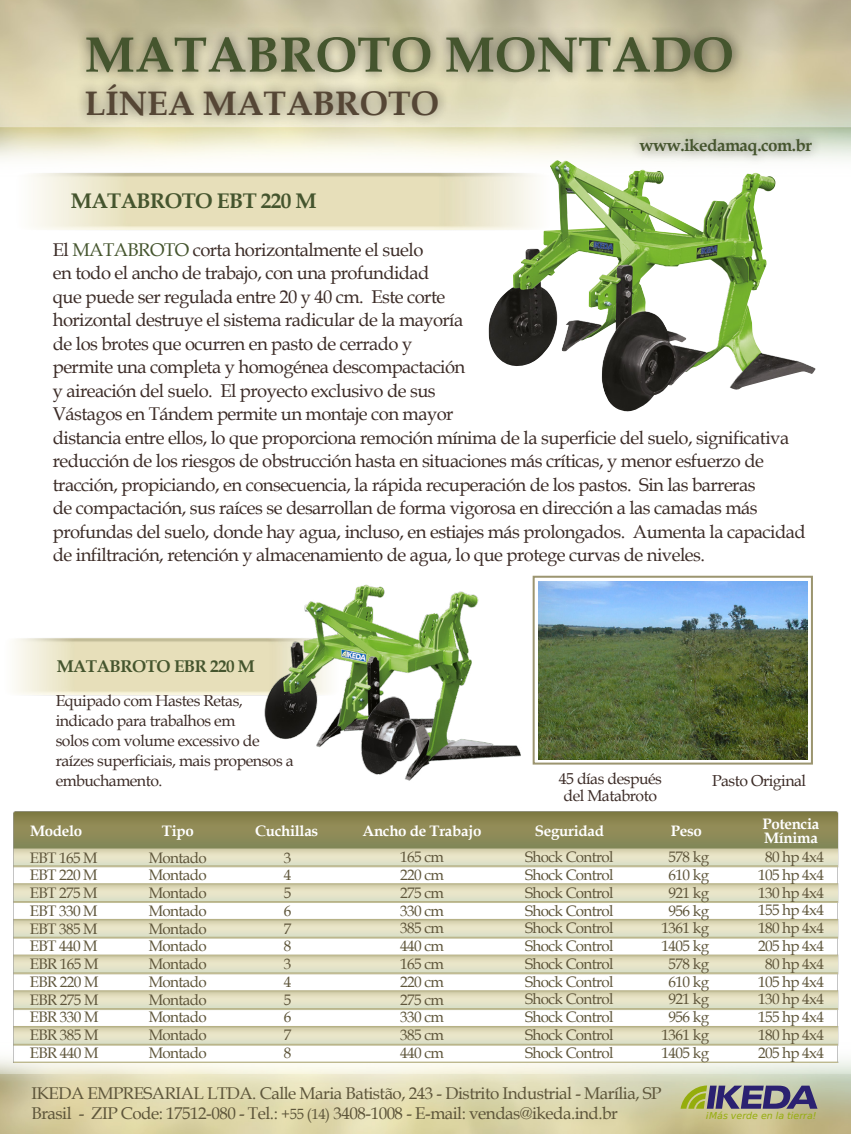
<style>
.page{position:relative;width:851px;height:1134px;background:#fff}
.page>*{position:absolute;margin:0;border:0;box-sizing:border-box;transform-origin:0 0}
.t1{font:700 50px "Book Antiqua";color:#45552e}
.t2{font:700 34px "Book Antiqua";color:#554635}
.t3{font:700 22px "Book Antiqua";letter-spacing:-.025em;color:#45552e}
.t4{font:700 22px "Book Antiqua";letter-spacing:-.025em;color:#554635}
.t5{font:700 21.2px "Book Antiqua";letter-spacing:-.03em;color:#45552e}
.t6{font:18.4px/23.6px "Book Antiqua";letter-spacing:-.03em;color:#3c2c27}
.t7{font:17px/20.6px "Book Antiqua";letter-spacing:-.03em;color:#5d553a}
.t8{font:700 17px "Book Antiqua";letter-spacing:-.03em;color:#45552e}
.t9{font:15.8px/20px "Book Antiqua";letter-spacing:-.03em;color:#3c2c27;text-align:center}
.t10{font:15.2px/17.8px "Book Antiqua";letter-spacing:-.04em;color:#5e553a;text-align:justify}
.t11{font:700 15.2px/13.6px "Book Antiqua";letter-spacing:-.02em;color:#fff}
.t12{font:italic 9.4px "Bitstream Vera Sans";color:#95ad0d}
.s1{color:#45552e}
.s2{font-size:14.8px}
</style>
<div class="page">
<img style="left:0;top:0;width:850px;height:765px">
<img style="left:0;top:131px;width:596px;height:139px">
<img style="left:0;top:596px;width:245px;height:139px">
<img style="left:0;top:811px;width:850px;height:252px">
<div style="left:76px;top:25px;width:667px;height:59px;background:#000;opacity:.55"></div>
<div style="left:75px;top:73px;width:374px;height:54px;background:#000;opacity:.55"></div>
<div style="left:628px;top:127px;width:194px;height:39px;background:#000;opacity:.55"></div>
<div style="left:120px;top:1072px;width:297px;height:40px;background:#f5f3df"></div>
<div style="left:446px;top:1069px;width:242px;height:43px;background:#f2f0de"></div>
<img style="left:487px;top:161px;width:326px;height:251px">
<img style="left:543px;top:581px;width:264px;height:179px">
<div style="left:532px;top:576px;width:280px;height:189px;border:2px solid #9c9570"></div>
<img style="left:245px;top:566px;width:298px;height:215px">
<svg style="left:680px;top:1085px;width:137px;height:24px"></svg>
<h1 class="t1" style="left:85px;top:21px;width:650px">MATABROTO MONTADO</h1>
<h2 class="t2" style="left:85px;top:80px;width:356px">LÍNEA MATABROTO</h2>
<p class="t8" style="left:639px;top:134px;width:174px">www.ikedamaq.com.br</p>
<p class="t5" style="left:71px;top:187px;width:247px">MATABROTO EBT 220 M</p>
<p class="t6" style="left:53px;top:237px;width:754px">El <span class="s1">MATABROTO</span> corta horizontalmente el suelo<br>en todo el ancho de trabajo, con una profundidad<br>que puede ser regulada entre 20 y 40 cm. Este corte<br>horizontal destruye el sistema radicular de la mayoría<br>de los brotes que ocurren en pasto de cerrado y<br>permite una completa y homogénea descompactación<br>y aireación del suelo. El proyecto exclusivo de sus<br>Vástagos en Tándem permite un montaje con mayor<br>distancia entre ellos, lo que proporciona remoción mínima de la superficie del suelo, significativa reducción de los riesgos de obstrucción hasta en situaciones más críticas, y menor esfuerzo de tracción, propiciando, en consecuencia, la rápida recuperación de los pastos. Sin las barreras<br>de compactación, sus raíces se desarrollan de forma vigorosa en dirección a las camadas más profundas del suelo, donde hay agua, incluso, en estiajes más prolongados. Aumenta la capacidad de infiltración, retención y almacenamiento de agua, lo que protege curvas de niveles.</p>
<p class="t8" style="left:57px;top:654px;width:200px">MATABROTO EBR 220 M</p>
<p class="t9" style="left:56px;top:690px;width:239px;text-align:left">Equipado com Hastes Retas, indicado para trabalhos em<br>solos com volume excessivo de raízes superficiais, mais propensos a embuchamento.</p>
<p class="t9" style="left:558px;top:769px;width:105px;line-height:17px">45 días después del Matabroto</p>
<p class="t9" style="left:711px;top:770px;width:96px">Pasto Original</p>
<p class="t11" style="left:30px;top:824px;width:54px">Modelo</p>
<p class="t11" style="left:162px;top:824px;width:33px">Tipo</p>
<p class="t11" style="left:255px;top:824px;width:65px">Cuchillas</p>
<p class="t11" style="left:362px;top:824px;width:120px">Ancho de Trabajo</p>
<p class="t11" style="left:535px;top:824px;width:70px">Seguridad</p>
<p class="t11" style="left:670px;top:824px;width:33px">Peso</p>
<p class="t11" style="left:762px;top:817px;width:58px">Potencia<br>Mínima</p>
<p class="t10" style="left:30px;top:848px;width:70px">EBT 165 M EBT 220 M EBT 275 M EBT 330 M EBT 385 M EBT 440 M EBR 165 M EBR 220 M EBR 275 M EBR 330 M EBR 385 M EBR 440 M</p>
<p class="t10" style="left:149px;top:848px;width:60px">Montado Montado Montado Montado Montado Montado Montado Montado Montado Montado Montado Montado</p>
<p class="t10" style="left:284px;top:848px;width:9px">3<br>4<br>5<br>6<br>7<br>8<br>3<br>4<br>5<br>6<br>7<br>8</p>
<p class="t10" style="left:400px;top:848px;width:45px">165 cm 220 cm 275 cm 330 cm 385 cm 440 cm 165 cm 220 cm 275 cm 330 cm 385 cm 440 cm</p>
<p class="t10" style="left:525px;top:848px;width:90px">Shock Control Shock Control Shock Control Shock Control Shock Control Shock Control Shock Control Shock Control Shock Control Shock Control Shock Control Shock Control</p>
<p class="t10" style="left:661px;top:848px;width:49px;text-align:center">578 kg<br>610 kg<br>921 kg<br>956 kg<br>1361 kg<br>1405 kg<br>578 kg<br>610 kg<br>921 kg<br>956 kg<br>1361 kg<br>1405 kg</p>
<p class="t10" style="left:757px;top:848px;width:67px;text-align:center">80 hp 4x4<br>105 hp 4x4<br>130 hp 4x4<br>155 hp 4x4<br>180 hp 4x4<br>205 hp 4x4<br>80 hp 4x4<br>105 hp 4x4<br>130 hp 4x4<br>155 hp 4x4<br>180 hp 4x4<br>205 hp 4x4</p>
<p class="t3" style="left:130px;top:1077px;width:278px">MATABROTO MONTADO</p>
<p class="t4" style="left:456px;top:1077px;width:223px">LÍNEA MATABROTO</p>
<p class="t7" style="left:31px;top:1082px;width:631px">IKEDA EMPRESARIAL LTDA. Calle Maria Batistão, 243 - Distrito Industrial - Marília, SP<br>Brasil - ZIP Code: 17512-080 - Tel.: <span class="s2">+55 (14)</span> 3408-1008 - E-mail: vendas@ikeda.ind.br</p>
<p class="t12" style="left:705px;top:1110px;width:113px">¡Más verde en la tierra!</p>
</div>
